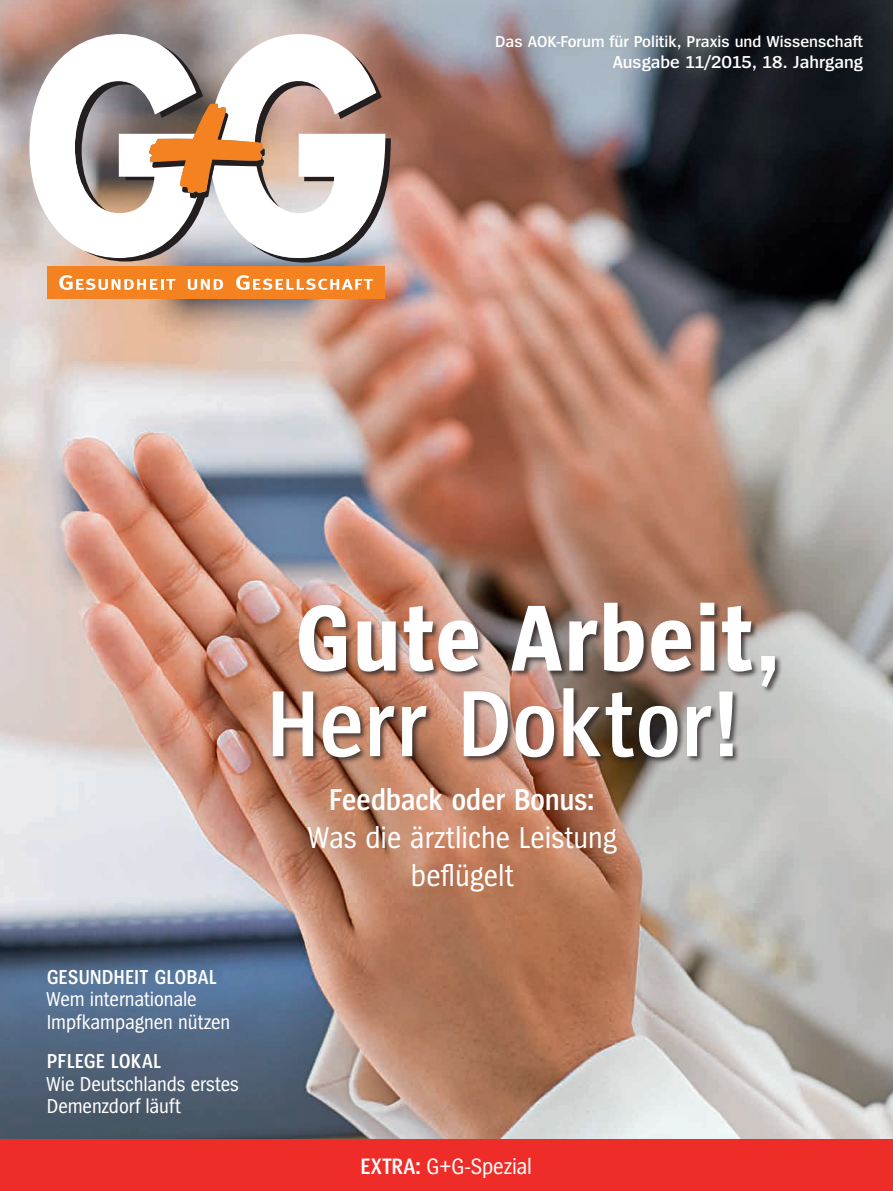
<style>
.page{position:relative;width:893px;height:1191px;background:#fff}
.page>*{position:absolute;margin:0;border:0;box-sizing:border-box;transform-origin:0 0}
.t1{font:700 97.5px "Spiegel Cd";letter-spacing:.015em;color:#fff}
.t2{font:600 97.5px "Spiegel Cd";letter-spacing:.015em;color:#fff}
.t3{font:31.5px/37.8px "Spiegel Cd";color:#fff;text-align:center}
.t4{font:23.25px "Spiegel Cd";letter-spacing:-.005em;color:#fff}
.t5{font:21px/22.5px "Spiegel Cd";letter-spacing:-.005em;color:#fff}
.t6{font:600 21px "Spiegel Cd";letter-spacing:.03em;color:#fff}
.t7{font:600 18px "Spiegel";color:#fff}
.t8{font:600 16.5px "Spiegel";color:#fff}
.s1{font-weight:600}
</style>
<div class="page">
<img style="left:0;top:0;width:893px;height:1140px">
<div style="left:0;top:1140px;width:893px;height:51px;background:#ee2d28"></div>
<div style="left:47px;top:266px;width:337px;height:33px;background:#f58220"></div>
<svg style="left:59px;top:275px;width:116px;height:15px"></svg>
<svg style="left:188px;top:279px;width:35px;height:11px"></svg>
<svg style="left:236px;top:275px;width:137px;height:15px"></svg>
<svg style="left:29px;top:34px;width:362px;height:228px"></svg>
<div style="left:271px;top:601px;width:512px;height:163px;background:#231f20;opacity:.75"></div>
<p class="t8" style="left:495px;top:33px;width:369px">Das AOK-Forum für Politik, Praxis und Wissenschaft</p>
<p class="t7" style="left:613px;top:53px;width:252px">Ausgabe 11/2015, 18. Jahrgang</p>
<p class="t6" style="left:47px;top:966px;width:171px">GESUNDHEIT GLOBAL</p>
<p class="t5" style="left:46px;top:988px;width:186px">Wem internationale<br>Impfkampagnen nützen</p>
<p class="t6" style="left:47px;top:1050px;width:115px">PFLEGE LOKAL</p>
<p class="t5" style="left:46px;top:1073px;width:194px">Wie Deutschlands erstes<br>Demenzdorf läuft</p>
<p class="t1" style="left:295px;top:589px;width:487px">Gute Arbeit,</p>
<p class="t2" style="left:268px;top:675px;width:472px">Herr Doktor!</p>
<p class="t3" style="left:307px;top:781px;width:311px"><span class="s1">Feedback oder Bonus:<br></span>Was die ärztliche Leistung</p>
<p class="t3" style="left:411px;top:857px;width:104px">beflügelt</p>
<p class="t4" style="left:361px;top:1155px;width:173px"><span class="s1">EXTRA:</span> G+G-Spezial</p>
</div>
